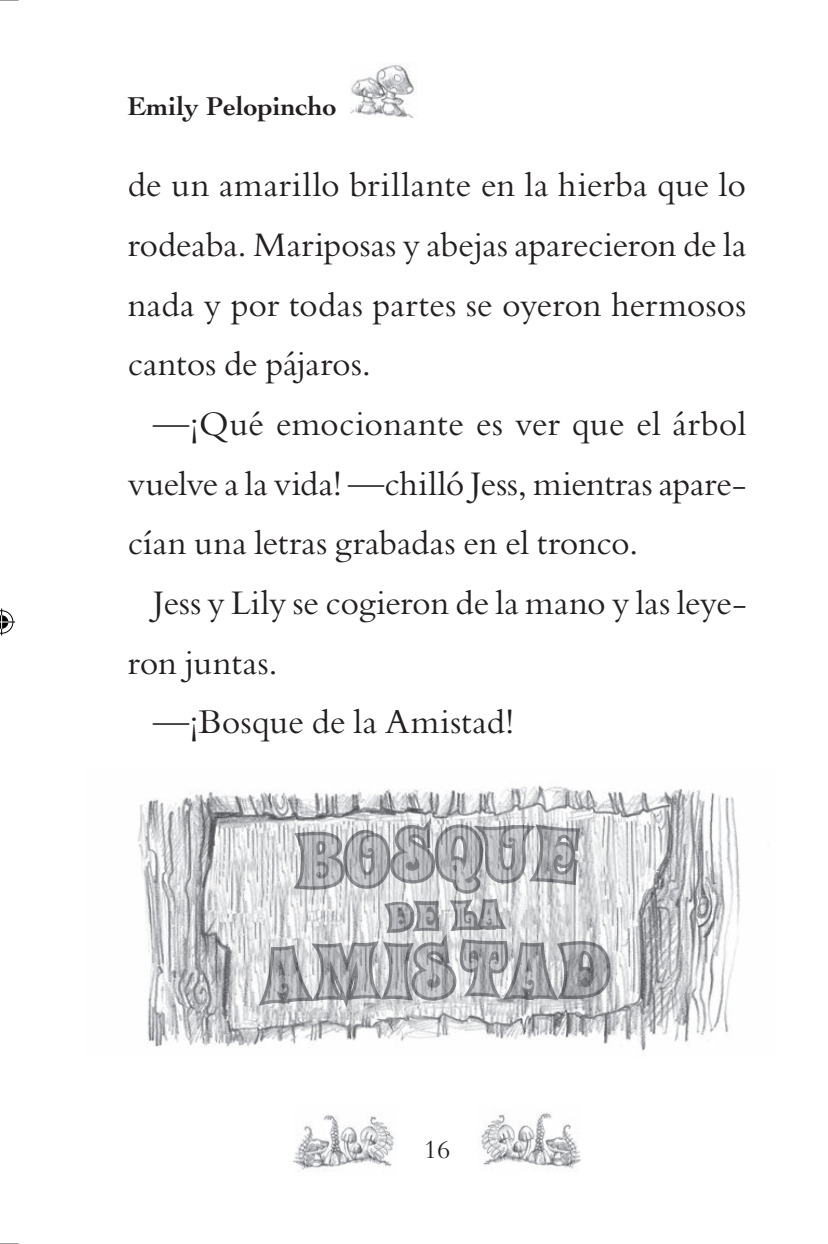
<style>
.page{position:relative;width:828px;height:1244px;background:#fff}
.page>*{position:absolute;margin:0;border:0;box-sizing:border-box;transform-origin:0 0}
.p11{font:800 67.5px "Elephant Bells";color:#d1d2d4;scale:1.05 1}
.p11-2{font:36px/59.6px "Bembo Std";letter-spacing:.015em;color:#231f20;text-align:justify}
.p11-3{font:36px/59.6px "Bembo Std";letter-spacing:-.005em;color:#231f20}
.p11-4{font:800 31.5px "Elephant Bells";color:#d1d2d4;scale:1.05 1}
.t1{font:700 27px "Cochin";color:#231f20}
.t2{font:27px "Bembo Std";color:#231f20}
</style>
<div class="page">
<img style="left:350px;top:63px;width:65px;height:55px">
<img style="left:138px;top:789px;width:602px;height:262px">
<svg style="left:0;top:0;width:19px;height:1px"></svg>
<svg style="left:0;top:1243px;width:19px;height:1px"></svg>
<svg style="left:0;top:608px;width:15px;height:27px"></svg>
<svg style="left:252px;top:785px;width:363px;height:385px"></svg>
<p class="t1" style="left:127px;top:88px;width:211px">Emily Pelopincho</p>
<p class="p11-2" style="left:128px;top:155px;width:620px">de un amarillo brillante en la hierba que lo rodeaba. Mariposas y abejas aparecieron de la nada y por todas partes se oyeron hermosos cantos de pájaros.</p>
<p class="p11-2" style="left:128px;top:393px;width:620px;text-indent:26px">—¡Qué emocionante es ver que el árbol vuelve a la vida! —chilló Jess, mientras apare&shy;cían una letras grabadas en el tronco.</p>
<p class="p11-3" style="left:128px;top:572px;width:620px;text-indent:26px">Jess y Lily se cogieron de la mano y las leye&shy;ron juntas.</p>
<p class="p11-2" style="left:153px;top:691px;width:363px">—¡Bosque de la Amistad!</p>
<p class="p11" style="left:298px;top:819px;width:42px">B</p>
<p class="p11-4" style="left:418px;top:896px;width:19px">E</p>
<p class="t2" style="left:424px;top:1133px;width:28px">16</p>
<p class="p11" style="left:509px;top:929px;width:42px">A</p>
</div>
